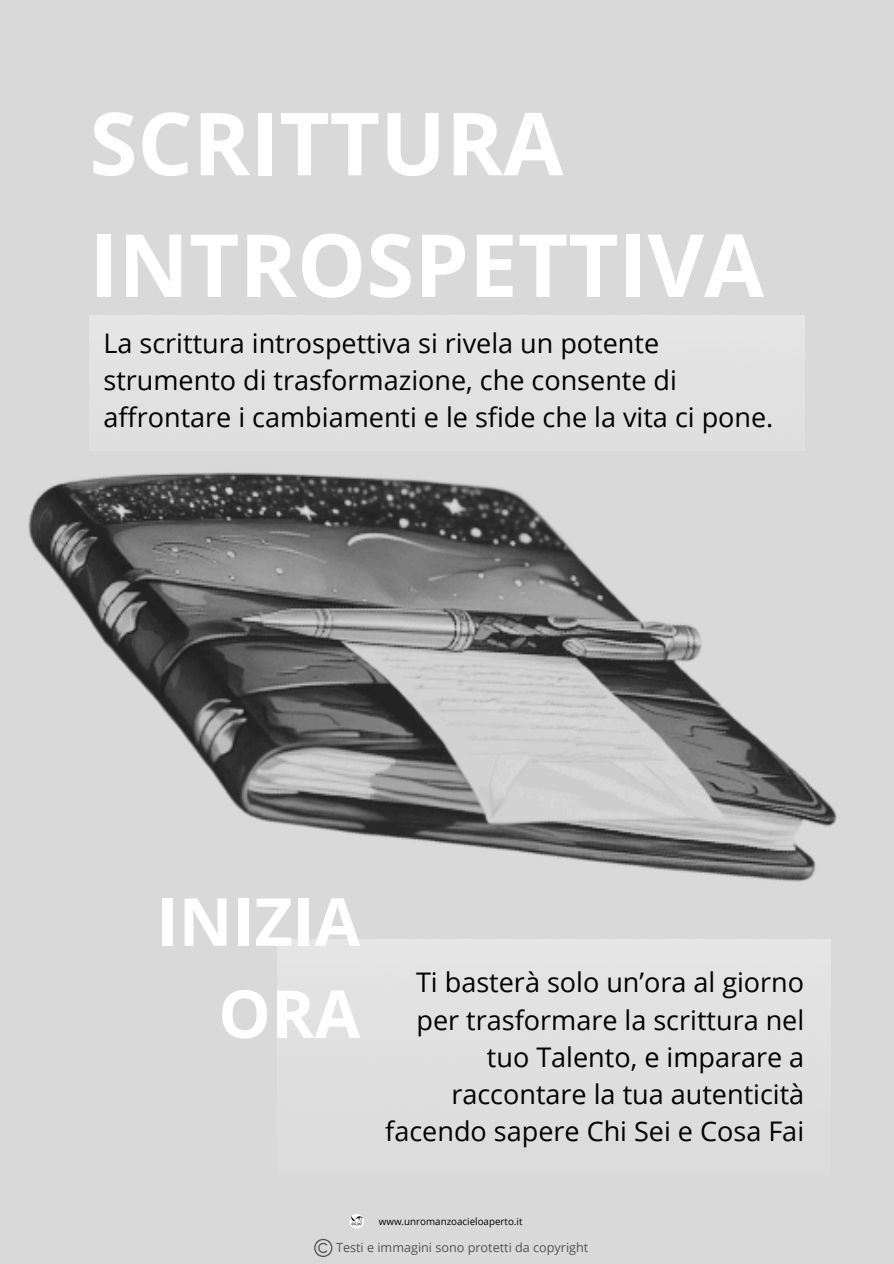
<style>
.page{position:relative;width:894px;height:1264px;background:#fff}
.page>*{position:absolute;margin:0;border:0;box-sizing:border-box;transform-origin:0 0}
.t1{font:700 87px/121.5px "Open Sans";color:#fff}
.t2{font:700 66.15px/92.1px "Open Sans";color:#fff;text-align:right}
.t3{font:27px/37.2px "Open Sans";color:#000}
.t4{font:12.6px "Open Sans";color:#545454}
.t5{font:9.75px "Open Sans";color:#000}
</style>
<div class="page">
<div style="left:0;top:0;width:893px;height:1263px;background:#d9d9d9"></div>
<img style="left:349px;top:1213px;width:15px;height:15px;border-radius:50%">
<svg style="left:314px;top:1238px;width:18px;height:18px"></svg>
<img style="left:28px;top:315px;width:809px;height:664px">
<h2 class="t1" style="left:89px;top:81px;width:676px">SCRITTURA<br>INTROSPETTIVA</h2>
<h3 class="t3" style="left:103px;top:323px;width:671px">La scrittura introspettiva si rivela un potente strumento di trasformazione, che consente di affrontare i cambiamenti e le sfide che la vita ci pone.</h3>
<h3 class="t2" style="left:157px;top:874px;width:205px">INIZIA<br>ORA</h3>
<p class="t3" style="left:385px;top:963px;width:420px;text-align:right">Ti basterà solo un’ora al giorno per trasformare la scrittura nel tuo Talento, e imparare a raccontare la tua autenticità facendo sapere Chi Sei e Cosa Fai</p>
<p class="t5" style="left:379px;top:1214px;width:145px">www.unromanzoacieloaperto.it</p>
<p class="t4" style="left:336px;top:1238px;width:254px">Testi e immagini sono protetti da copyright</p>
</div>
